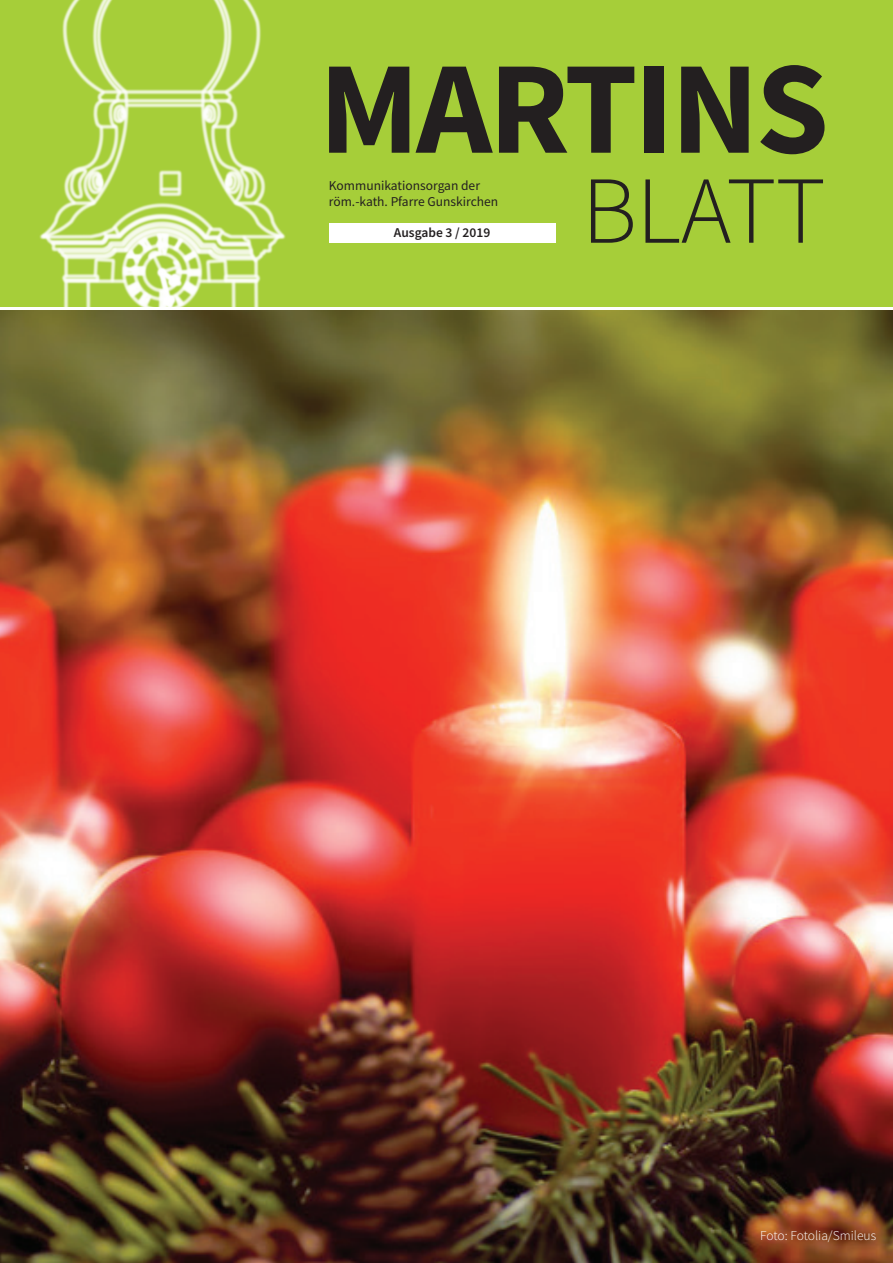
<style>
.page{position:relative;width:893px;height:1263px;background:#fff}
.page>*{position:absolute;margin:0;border:0;box-sizing:border-box;transform-origin:0 0}
.t1{font:700 132px "Source Sans Pro";letter-spacing:-.025em;color:#231f20}
.t2{font:300 96px "Source Sans Pro";letter-spacing:-.01em;color:#231f20}
.t3{font:13.5px/16.2px "Source Sans Pro";color:#231f20}
.t4{font:300 13.5px "Source Sans Pro";color:#fff}
.t5{font:600 13.5px "Source Sans Pro";color:#231f20}
</style>
<div class="page">
<div style="left:0;top:0;width:893px;height:307px;background:#a6ce39"></div>
<div style="left:329px;top:223px;width:226px;height:20px;background:#fff"></div>
<img style="left:39px;top:0;width:247px;height:307px">
<img style="left:0;top:311px;width:893px;height:952px">
<h1 class="t1" style="left:319px;top:20px;width:512px">MARTINS</h1>
<h2 class="t2" style="left:582px;top:152px;width:246px">BLATT</h2>
<p class="t3" style="left:329px;top:177px;width:171px">Kommunikationsorgan der röm.-kath. Pfarre Gunskirchen</p>
<p class="t5" style="left:394px;top:223px;width:98px">Ausgabe 3 / 2019</p>
<p class="t4" style="left:760px;top:1227px;width:118px">Foto: Fotolia/Smileus</p>
</div>
